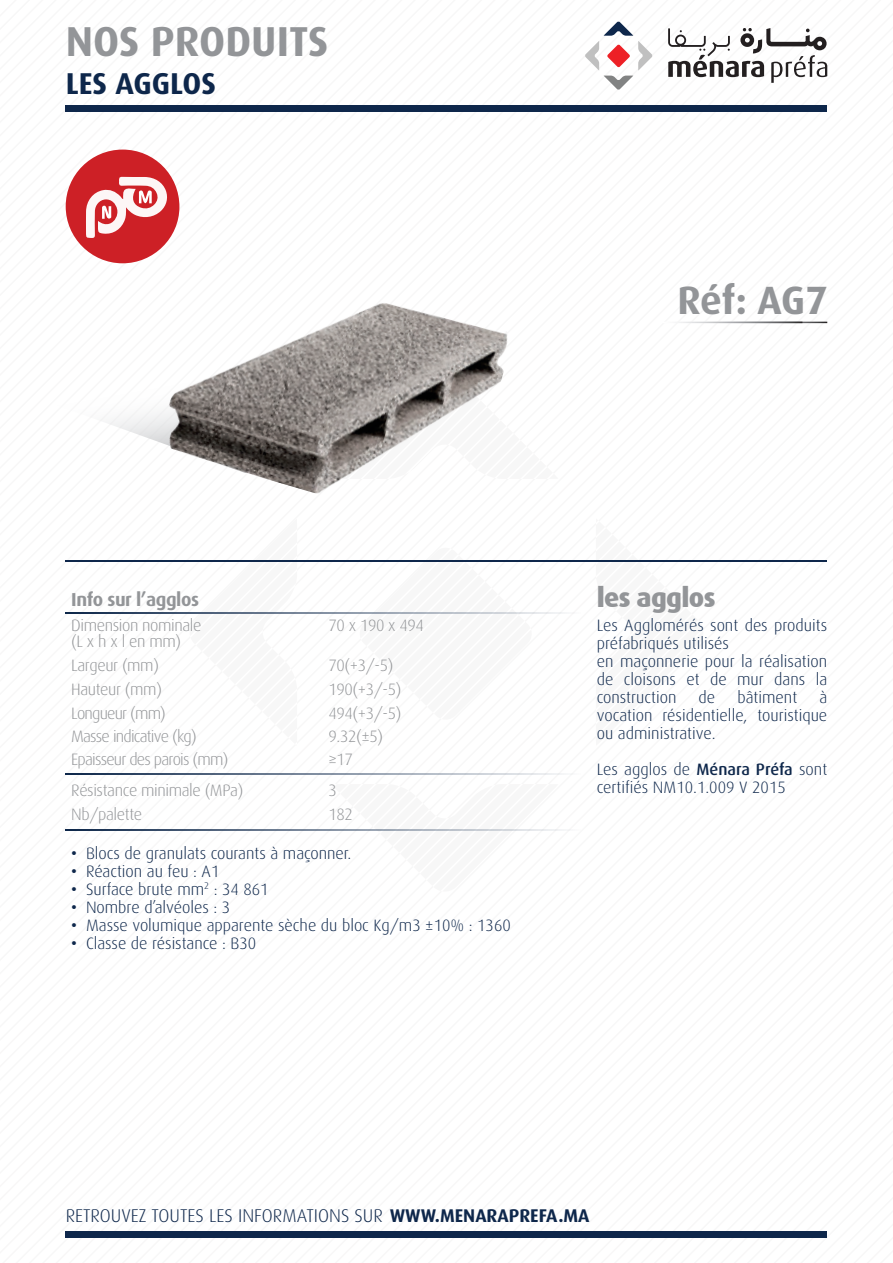
<style>
.page{position:relative;width:893px;height:1263px;background:#fff}
.page>*{position:absolute;margin:0;border:0;box-sizing:border-box;transform-origin:0 0}
.t1{font:700 41.85px "Dax";color:#939598}
.t2{font:700 39.45px "Dax";letter-spacing:-.01em;color:#939598}
.t3{font:700 30.15px "Dax";color:#0e274b}
.t4{font:800 27px "Dax";letter-spacing:-.025em;color:#939598}
.t5{font:700 18.75px "Dax";letter-spacing:-.025em;color:#939598}
.t6{font:300 18.45px "Dax";color:#0e274b}
.t7{font:300 16.5px/18px "Dax";color:#0e274b}
.t8{font:300 16.5px/23.4px "Dax";letter-spacing:-.025em;color:#939598}
.t9{font:300 16.5px/23.5px "Dax";letter-spacing:-.05em;color:#939598}
.s1{font-weight:500}
.s2{font-weight:700}
</style>
<div class="page">
<div style="left:66px;top:105px;width:761px;height:7px;background:#0e274b"></div>
<div style="left:66px;top:1231px;width:761px;height:7px;background:#0e274b"></div>
<hr style="left:66px;top:560px;width:761px;height:1px;background:#0e274b">
<svg style="left:668px;top:28px;width:159px;height:55px"></svg>
<svg style="left:585px;top:21px;width:67px;height:69px"></svg>
<svg style="left:65px;top:407px;width:639px;height:424px"></svg>
<img style="left:154px;top:246px;width:361px;height:288px">
<svg style="left:65px;top:829px;width:515px;height:1px"></svg>
<div style="left:66px;top:149px;width:114px;height:114px;background:#cd2026;border-radius:50%"></div>
<svg style="left:86px;top:177px;width:81px;height:61px"></svg>
<h1 class="t1" style="left:66px;top:17px;width:264px">NOS PRODUITS</h1>
<h3 class="t3" style="left:66px;top:66px;width:152px">LES AGGLOS</h3>
<h2 class="t2" style="left:677px;top:278px;width:152px">Réf: AG7</h2>
<p class="t5" style="left:71px;top:589px;width:129px">Info sur l’agglos</p>
<p class="t8" style="left:71px;top:613px;width:132px">Dimension nominale</p>
<p class="t9" style="left:71px;top:630px;width:159px">(L x h x l en mm)<br>Largeur (mm)<br>Hauteur (mm)<br>Longueur (mm)<br>Masse indicative (kg)<br>Epaisseur des parois (mm)</p>
<p class="t8" style="left:328px;top:613px;width:97px">70 x 190 x 494</p>
<p class="t8" style="left:328px;top:654px;width:75px">70(+3/-5)<br>190(+3/-5)<br>494(+3/-5)<br>9.32(±5) ≥17</p>
<p class="t8" style="left:71px;top:779px;width:174px;line-height:23.9px">Résistance minimale (MPa)<br>Nb/palette</p>
<p class="t7" style="left:71px;top:844px;width:282px"><span class="s1">•</span> Blocs de granulats courants à maçonner.</p>
<p class="t7" style="left:71px;top:862px;width:150px"><span class="s1">•</span> Réaction au feu : A1</p>
<p class="t7" style="left:71px;top:880px;width:199px"><span class="s1">•</span> Surface brute mm<sup>2</sup> : 34 861</p>
<p class="t7" style="left:71px;top:898px;width:161px"><span class="s1">•</span> Nombre d’alvéoles : 3</p>
<p class="t7" style="left:71px;top:916px;width:441px"><span class="s1">•</span> Masse volumique apparente sèche du bloc Kg/m3 ±10% : 1360</p>
<p class="t7" style="left:71px;top:934px;width:186px"><span class="s1">•</span> Classe de résistance : B30</p>
<p class="t8" style="left:328px;top:779px;width:26px;line-height:23.9px">3<br>182</p>
<h3 class="t4" style="left:597px;top:582px;width:120px">les agglos</h3>
<p class="t7" style="left:597px;top:616px;width:232px">Les Agglomérés sont des produits préfabriqués utilisés<br>en maçonnerie pour la réalisation de cloisons et de mur dans la construction</p>
<p class="t7" style="left:699px;top:688px;width:18px">de</p>
<p class="t7" style="left:737px;top:688px;width:61px">bâtiment</p>
<p class="t7" style="left:597px;top:688px;width:232px;text-align:justify;text-indent:223px">à vocation résidentielle, touristique ou administrative.</p>
<p class="t7" style="left:597px;top:760px;width:232px">Les agglos de <span class="s1">Ménara Préfa</span> sont certifiés NM10.1.009 V 2015</p>
<p class="t6" style="left:66px;top:1205px;width:525px">RETROUVEZ TOUTES LES INFORMATIONS SUR <span class="s2">WWW.MENARAPREFA.MA</span></p>
</div>
